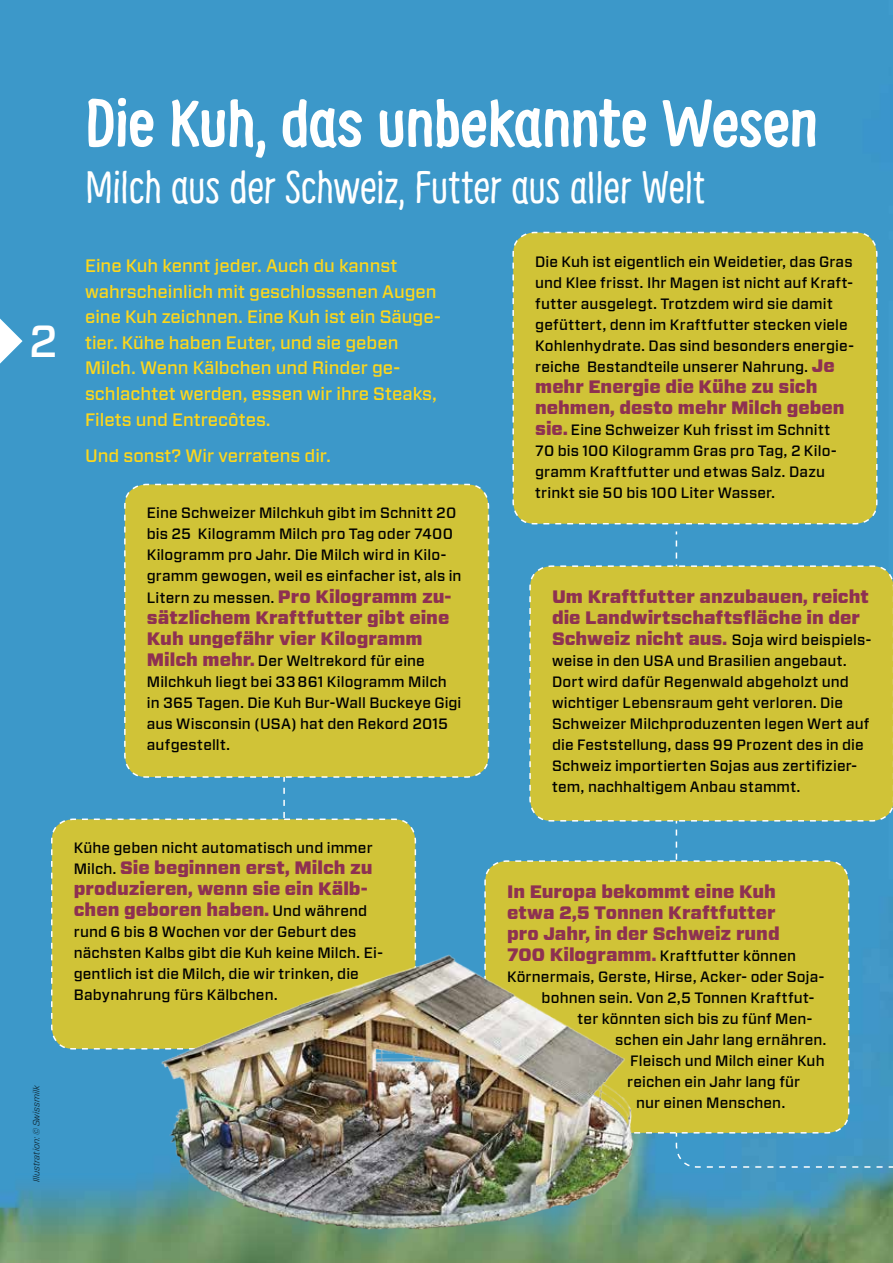
<style>
.page{position:relative;width:893px;height:1263px;background:#3c98c9}
.page>*{position:absolute;margin:0;border:0;box-sizing:border-box;transform-origin:0 0}
.t1{font:700 66px "Supernettcn";letter-spacing:-.01em;color:#fff}
.t2{font:45px "Supernettcn";letter-spacing:-.005em;color:#fff}
.t3{font:500 45px "Forza";color:#fff}
.t4{font:900 18px/21px "Forza";color:#8e3151}
.t5{font:500 18px/25.5px "Forza";color:#fdd71c}
.t6{font:500 15px/21px "Forza";letter-spacing:.01em;color:#000}
.t7{font:italic 300 9px "Forza";color:#000}
.s1{font-weight:900;font-size:18px;color:#8e3151}
.s2{font-weight:500;font-size:15px;color:#000}
</style>
<div class="page">
<svg style="left:675px;top:530px;width:218px;height:638px;background:#4198c7"></svg>
<svg style="left:0;top:318px;width:23px;height:46px"></svg>
<svg style="left:123px;top:483px;width:367px;height:295px;background:#c8c144"></svg>
<div style="left:512px;top:231px;width:366px;height:294px;background:#d0c337"></div>
<svg style="left:79px;top:515px;width:382px;height:436px;background:#a7b75f"></svg>
<div style="left:50px;top:818px;width:367px;height:232px;background:#d0c337"></div>
<div style="left:866px;top:565px;width:27px;height:257px;background:#d0c337"></div>
<svg style="left:512px;top:540px;width:354px;height:600px;background:#a7b760"></svg>
<div style="left:484px;top:859px;width:366px;height:275px;background:#d0c337"></div>
<img style="left:138px;top:951px;width:518px;height:312px">
<h2 class="t3" style="left:29px;top:311px;width:30px">2</h2>
<p class="t7" style="left:30px;top:1182px;width:99px;rotate:-90deg">Illustration: © Swissmilk</p>
<h1 class="t1" style="left:85px;top:79px;width:734px">Die Kuh, das unbekannte Wesen</h1>
<h2 class="t2" style="left:85px;top:157px;width:622px">Milch aus der Schweiz, Futter aus aller Welt</h2>
<p class="t5" style="left:85px;top:253px;width:358px">Eine Kuh kennt jeder. Auch du kannst wahrscheinlich mit geschlossenen Augen eine Kuh zeichnen. Eine Kuh ist ein Säuge&shy;tier. Kühe haben Euter, und sie geben Milch. Wenn Kälbchen und Rinder ge&shy;schlachtet werden, essen wir ihre Steaks, Filets und Entrecôtes.</p>
<p class="t5" style="left:85px;top:443px;width:247px">Und sonst? Wir verratens dir.</p>
<p class="t6" style="left:147px;top:503px;width:316px">Eine Schweizer Milchkuh gibt im Schnitt 20 bis 25 Kilogramm Milch pro Tag oder 7400<br>Kilogramm pro Jahr. Die Milch wird in Kilo&shy;gramm gewogen, weil es einfacher ist, als in Litern zu messen. <span class="s1">Pro Kilogramm zu-</span></p>
<p class="t4" style="left:147px;top:607px;width:304px">sätzlichem Kraftfutter gibt eine<br>Kuh ungefähr vier Kilogramm</p>
<p class="t6" style="left:147px;top:650px;width:316px"><span class="s1">Milch mehr.</span> Der Weltrekord für eine Milchkuh liegt bei 33861 Kilogramm Milch in 365 Tagen. Die Kuh Bur-Wall Buckeye Gigi aus Wisconsin (USA) hat den Rekord 2015 aufgestellt.</p>
<p class="t6" style="left:74px;top:838px;width:300px">Kühe geben nicht automatisch und immer</p>
<p class="t4" style="left:74px;top:858px;width:300px"><span class="s2">Milch.</span> Sie beginnen erst, Milch zu produzieren, wenn sie ein Kälb&shy;chen geboren haben. <span class="s2">Und während</span></p>
<p class="t6" style="left:74px;top:922px;width:311px">rund 6 bis 8 Wochen vor der Geburt des nächsten Kalbs gibt die Kuh keine Milch. Ei&shy;gentlich ist die Milch, die wir trinken, die Babynahrung fürs Kälbchen.</p>
<p class="t6" style="left:535px;top:251px;width:320px">Die Kuh ist eigentlich ein Weidetier, das Gras und Klee frisst. Ihr Magen ist nicht auf Kraft&shy;futter ausgelegt. Trotzdem wird sie damit gefüttert, denn im Kraftfutter stecken viele Kohlenhydrate. Das sind besonders energie&shy;reiche Bestandteile unserer Nahrung. <span class="s1">Je</span></p>
<p class="t4" style="left:535px;top:376px;width:311px">mehr Energie die Kühe zu sich nehmen, desto mehr Milch geben</p>
<p class="t6" style="left:535px;top:419px;width:303px"><span class="s1">sie.</span> Eine Schweizer Kuh frisst im Schnitt 70 bis 100 Kilogramm Gras pro Tag, 2 Kilo&shy;gramm Kraftfutter und etwas Salz. Dazu trinkt sie 50 bis 100 Liter Wasser.</p>
<p class="t4" style="left:552px;top:586px;width:318px">Um Kraftfutter anzubauen, reicht die Landwirtschaftsfläche in der</p>
<p class="t6" style="left:552px;top:629px;width:321px"><span class="s1">Schweiz nicht aus.</span> Soja wird beispiels&shy;weise in den USA und Brasilien angebaut.<br>Dort wird dafür Regenwald abgeholzt und wichtiger Lebensraum geht verloren. Die Schweizer Milchproduzenten legen Wert auf die Feststellung, dass 99 Prozent des in die Schweiz importierten Sojas aus zertifizier&shy;tem, nachhaltigem Anbau stammt.</p>
<p class="t4" style="left:507px;top:881px;width:274px">In Europa bekommt eine Kuh etwa 2,5 Tonnen Kraftfutter pro Jahr, in der Schweiz rund</p>
<p class="t6" style="left:507px;top:945px;width:290px"><span class="s1">700 Kilogramm.</span> Kraftfutter können</p>
<p class="t6" style="left:507px;top:966px;width:319px">Körnermais, Gerste, Hirse, Acker- oder Soja-</p>
<p class="t6" style="left:542px;top:987px;width:274px">bohnen sein. Von 2,5 Tonnen Kraftfut-</p>
<p class="t6" style="left:578px;top:1008px;width:237px">ter könnten sich bis zu fünf Men-</p>
<p class="t6" style="left:615px;top:1029px;width:213px">schen ein Jahr lang ernähren.</p>
<p class="t6" style="left:630px;top:1050px;width:196px">Fleisch und Milch einer Kuh</p>
<p class="t6" style="left:627px;top:1071px;width:175px">reichen ein Jahr lang für</p>
<p class="t6" style="left:636px;top:1092px;width:151px">nur einen Menschen.</p>
</div>
